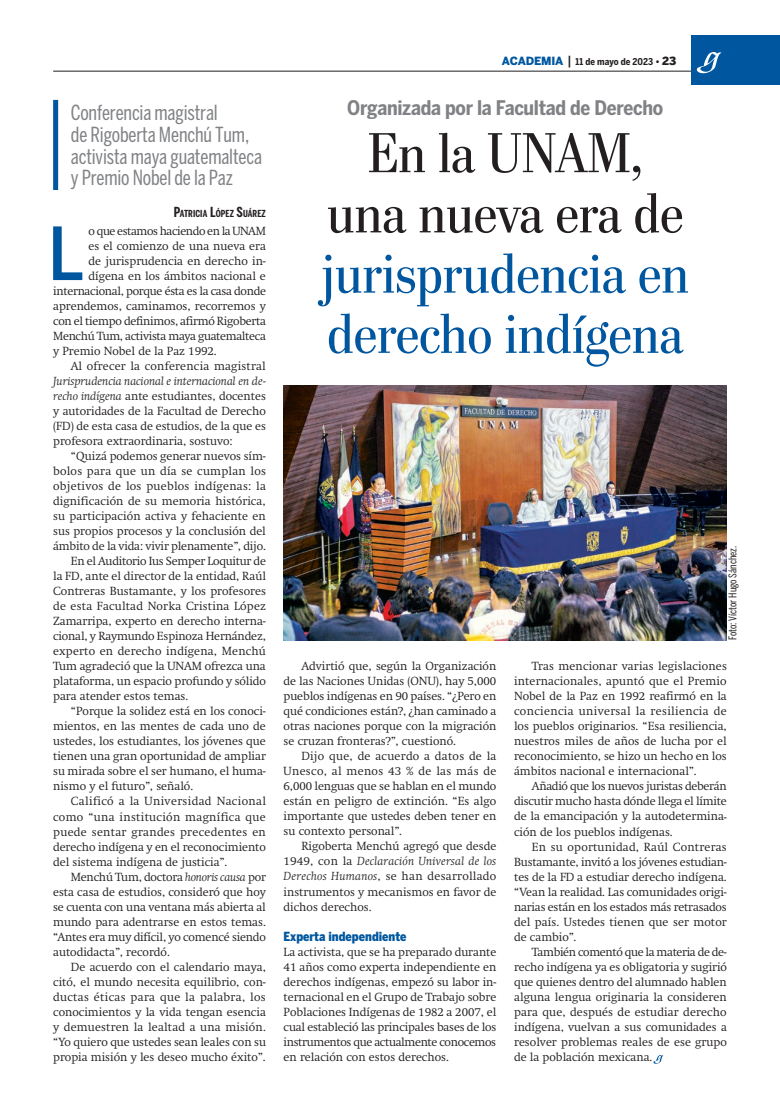
<style>
.page{position:relative;width:780px;height:1117px;background:#fff}
.page>*{position:absolute;margin:0;border:0;box-sizing:border-box;transform-origin:0 0}
.t1{font:500 72.38px "Benton Sans Cond";color:#01579f}
.t2{font:56.25px/60.2px "Stilson";color:#01579f}
.t3{font:56.25px/60.2px "Stilson";color:#231f20;text-align:center}
.t4{font:20.62px/21.9px "Benton Sans Comp";letter-spacing:-.01em;color:#808285}
.t5{font:700 20px "Benton Sans Cond";letter-spacing:-.015em;color:#808285}
.t6{font:900 12.5px "Benton Sans Cond";color:#01579f}
.t7{font:300 11.62px/15px "Swift";color:#231f20;text-align:justify}
.t8{font:300 11.62px "Swift";letter-spacing:.03em;color:#231f20}
.t9{font:300 11.62px "Swift";letter-spacing:-.02em;color:#231f20}
.t10{font:300 11.62px "Swift";letter-spacing:.02em;color:#231f20}
.t11{font:300 11.62px "Swift";letter-spacing:-.025em;color:#231f20}
.t12{font:300 11.62px "Swift";letter-spacing:.025em;color:#231f20}
.t13{font:300 11.62px "Swift";letter-spacing:-.035em;color:#231f20}
.t14{font:10.62px "Benton Sans Comp";color:#231f20}
.t15{font:700 9.62px "Benton Sans Comp";letter-spacing:.01em;color:#231f20}
.t16{font:700 9.38px "Benton Sans Cond";letter-spacing:.01em;color:#231f20}
.s1{font-size:13.75px}
.s2{font-style:italic}
.s3{font-family:"Benton Sans";font-weight:900;font-size:11.25px;color:#01579f}
.s4{font-weight:500;font-size:12.5px}
.s5{font-family:"Benton Sans";font-weight:900}
.s6{font-family:"Benton Sans";font-weight:900;font-size:11.25px}
</style>
<div class="page">
<hr style="left:53px;top:71px;width:673px;height:1px;background:#231f20">
<div style="left:691px;top:35px;width:88px;height:50px;background:#01579f"></div>
<svg style="left:696px;top:52px;width:26px;height:21px"></svg>
<div style="left:53px;top:100px;width:5px;height:90px;background:#01579f"></div>
<img style="left:283px;top:385px;width:443px;height:255px">
<svg style="left:653px;top:1055px;width:10px;height:8px"></svg>
<h3 class="t4" style="left:71px;top:101px;width:193px">Conferencia magistral<br>de Rigoberta Menchú Tum, activista maya guatemalteca y Premio Nobel de la Paz</h3>
<p class="t15" style="left:174px;top:208px;width:94px"><span class="s1">P</span>ATRICIA <span class="s1">L</span>ÓPEZ <span class="s1">S</span>UÁREZ</p>
<h1 class="t1" style="left:48px;top:211px;width:38px">L</h1>
<p class="t13" style="left:89px;top:224px;width:179px">o que estamos haciendo en la UNAM</p>
<p class="t7" style="left:89px;top:238px;width:179px">es el comienzo de una nueva era</p>
<p class="t7" style="left:89px;top:253px;width:179px">de jurisprudencia en derecho in-</p>
<p class="t7" style="left:89px;top:268px;width:179px">dígena en los ámbitos nacional e</p>
<p class="t11" style="left:53px;top:284px;width:214px">internacional, porque ésta es la casa donde</p>
<p class="t7" style="left:53px;top:298px;width:214px">aprendemos, caminamos, recorremos y</p>
<p class="t9" style="left:53px;top:314px;width:214px">con el tiempo definimos, afirmó Rigoberta</p>
<p class="t11" style="left:53px;top:329px;width:214px">Menchú Tum, activista maya guatemalteca</p>
<p class="t7" style="left:53px;top:343px;width:165px">y Premio Nobel de la Paz 1992.</p>
<p class="t10" style="left:71px;top:359px;width:196px">Al ofrecer la conferencia magistral</p>
<p class="t7" style="left:53px;top:373px;width:214px"><span class="s2">Jurisprudencia nacional e internacional en de&shy;recho indígena</span> ante estudiantes, docentes y autoridades de la Facultad de Derecho (FD) de esta casa de estudios, de la que es profesora extraordinaria, sostuvo:</p>
<p class="t7" style="left:71px;top:448px;width:196px">“Quizá podemos generar nuevos sím-</p>
<p class="t10" style="left:53px;top:464px;width:214px">bolos para que un día se cumplan los</p>
<p class="t12" style="left:53px;top:479px;width:214px">objetivos de los pueblos indígenas: la</p>
<p class="t7" style="left:53px;top:493px;width:214px">dignificación de su memoria histórica,</p>
<p class="t7" style="left:53px;top:508px;width:214px">su participación activa y fehaciente en</p>
<p class="t7" style="left:53px;top:523px;width:214px">sus propios procesos y la conclusión del</p>
<p class="t7" style="left:53px;top:538px;width:214px">ámbito de la vida: vivir plenamente”, dijo.</p>
<p class="t9" style="left:71px;top:554px;width:196px">En el Auditorio Ius Semper Loquitur de</p>
<p class="t7" style="left:53px;top:568px;width:214px">la FD, ante el director de la entidad, Raúl</p>
<p class="t7" style="left:53px;top:583px;width:214px">Contreras Bustamante, y los profesores</p>
<p class="t10" style="left:53px;top:599px;width:214px">de esta Facultad Norka Cristina López</p>
<p class="t7" style="left:53px;top:613px;width:214px">Zamarripa, experto en derecho interna-</p>
<p class="t7" style="left:53px;top:628px;width:214px">cional, y Raymundo Espinoza Hernández,</p>
<p class="t7" style="left:53px;top:643px;width:214px">experto en derecho indígena, Menchú</p>
<p class="t7" style="left:53px;top:658px;width:214px">Tum agradeció que la UNAM ofrezca una</p>
<p class="t7" style="left:53px;top:673px;width:214px">plataforma, un espacio profundo y sólido</p>
<p class="t7" style="left:53px;top:688px;width:137px">para atender estos temas.</p>
<p class="t7" style="left:71px;top:703px;width:196px">“Porque la solidez está en los conoci-</p>
<p class="t7" style="left:53px;top:718px;width:214px">mientos, en las mentes de cada uno de</p>
<p class="t7" style="left:53px;top:733px;width:214px">ustedes, los estudiantes, los jóvenes que</p>
<p class="t7" style="left:53px;top:748px;width:214px">tienen una gran oportunidad de ampliar</p>
<p class="t7" style="left:53px;top:763px;width:214px">su mirada sobre el ser humano, el huma-</p>
<p class="t7" style="left:53px;top:778px;width:142px">nismo y el futuro”, señaló.</p>
<p class="t8" style="left:71px;top:794px;width:196px">Calificó a la Universidad Nacional</p>
<p class="t8" style="left:53px;top:809px;width:214px">como “una institución magnífica que</p>
<p class="t8" style="left:53px;top:824px;width:214px">puede sentar grandes precedentes en</p>
<p class="t7" style="left:53px;top:838px;width:214px">derecho indígena y en el reconocimiento</p>
<p class="t7" style="left:53px;top:853px;width:175px">del sistema indígena de justicia”.</p>
<p class="t9" style="left:71px;top:869px;width:196px">Menchú Tum, doctora <span class="s2">honoris causa</span> por</p>
<p class="t7" style="left:53px;top:883px;width:214px">esta casa de estudios, consideró que hoy</p>
<p class="t7" style="left:53px;top:898px;width:214px">se cuenta con una ventana más abierta al</p>
<p class="t7" style="left:53px;top:913px;width:214px">mundo para adentrarse en estos temas.</p>
<p class="t7" style="left:53px;top:928px;width:214px">“Antes era muy difícil, yo comencé siendo</p>
<p class="t7" style="left:53px;top:943px;width:118px">autodidacta”, recordó.</p>
<p class="t7" style="left:71px;top:958px;width:196px">De acuerdo con el calendario maya,</p>
<p class="t7" style="left:53px;top:973px;width:214px">citó, el mundo necesita equilibrio, con-</p>
<p class="t8" style="left:53px;top:989px;width:214px">ductas éticas para que la palabra, los</p>
<p class="t7" style="left:53px;top:1003px;width:214px">conocimientos y la vida tengan esencia</p>
<p class="t7" style="left:53px;top:1018px;width:214px">y demuestren la lealtad a una misión.</p>
<p class="t7" style="left:53px;top:1033px;width:214px">“Yo quiero que ustedes sean leales con su</p>
<p class="t7" style="left:53px;top:1048px;width:214px">propia misión y les deseo mucho éxito”.</p>
<p class="t16" style="left:502px;top:56px;width:176px"><span class="s3">ACADEMIA</span> <span class="s4">|</span> 11 de mayo de 2023 <span class="s5">•</span> <span class="s6">23</span></p>
<h3 class="t5" style="left:347px;top:96px;width:317px">Organizada por la Facultad de Derecho</h3>
<h2 class="t3" style="left:327px;top:123px;width:358px">En la UNAM, una nueva era de</h2>
<h2 class="t2" style="left:321px;top:243px;width:369px">jurisprudencia en derecho indígena</h2>
<p class="t14" style="left:726px;top:640px;width:96px;rotate:-90deg">Foto: Víctor Hugo Sánchez.</p>
<p class="t7" style="left:283px;top:658px;width:214px;text-indent:18px">Advirtió que, según la Organización de las Naciones Unidas (ONU), hay 5,000 pueblos indígenas en 90 países. “¿Pero en qué condiciones están?, ¿han caminado a otras naciones porque con la migración se cruzan fronteras?”, cuestionó.</p>
<p class="t7" style="left:283px;top:748px;width:214px;text-indent:18px">Dijo que, de acuerdo a datos de la Unesco, al menos 43 % de las más de 6,000 lenguas que se hablan en el mundo están en peligro de extinción. “Es algo importante que ustedes deben tener en su contexto personal”.</p>
<p class="t7" style="left:283px;top:838px;width:214px;text-indent:18px">Rigoberta Menchú agregó que desde 1949, con la <span class="s2">Declaración Universal de los Derechos Humanos</span>, se han desarrollado instrumentos y mecanismos en favor de dichos derechos.</p>
<p class="t6" style="left:283px;top:928px;width:124px">Experta independiente</p>
<p class="t7" style="left:283px;top:943px;width:214px">La activista, que se ha preparado durante 41 años como experta independiente en derechos indígenas, empezó su labor in&shy;ternacional en el Grupo de Trabajo sobre Poblaciones Indígenas de 1982 a 2007, el cual estableció las principales bases de los instrumentos que actualmente conocemos en relación con estos derechos.</p>
<p class="t7" style="left:514px;top:658px;width:214px;text-indent:18px">Tras mencionar varias legislaciones internacionales, apuntó que el Premio Nobel de la Paz en 1992 reafirmó en la conciencia universal la resiliencia de los pueblos originarios. “Esa resiliencia, nuestros miles de años de lucha por el reconocimiento, se hizo un hecho en los ámbitos nacional e internacional”.</p>
<p class="t7" style="left:514px;top:778px;width:214px;text-indent:18px">Añadió que los nuevos juristas deberán discutir mucho hasta dónde llega el límite de la emancipación y la autodetermina&shy;ción de los pueblos indígenas.</p>
<p class="t7" style="left:514px;top:838px;width:214px;text-indent:18px">En su oportunidad, Raúl Contreras Bustamante, invitó a los jóvenes estudian&shy;tes de la FD a estudiar derecho indígena. “Vean la realidad. Las comunidades origi&shy;narias están en los estados más retrasados del país. Ustedes tienen que ser motor de cambio”.</p>
<p class="t7" style="left:514px;top:943px;width:214px;text-indent:18px">También comentó que la materia de de&shy;recho indígena ya es obligatoria y sugirió que quienes dentro del alumnado hablen alguna lengua originaria la consideren para que, después de estudiar derecho indígena, vuelvan a sus comunidades a resolver problemas reales de ese grupo de la población mexicana.</p>
</div>
